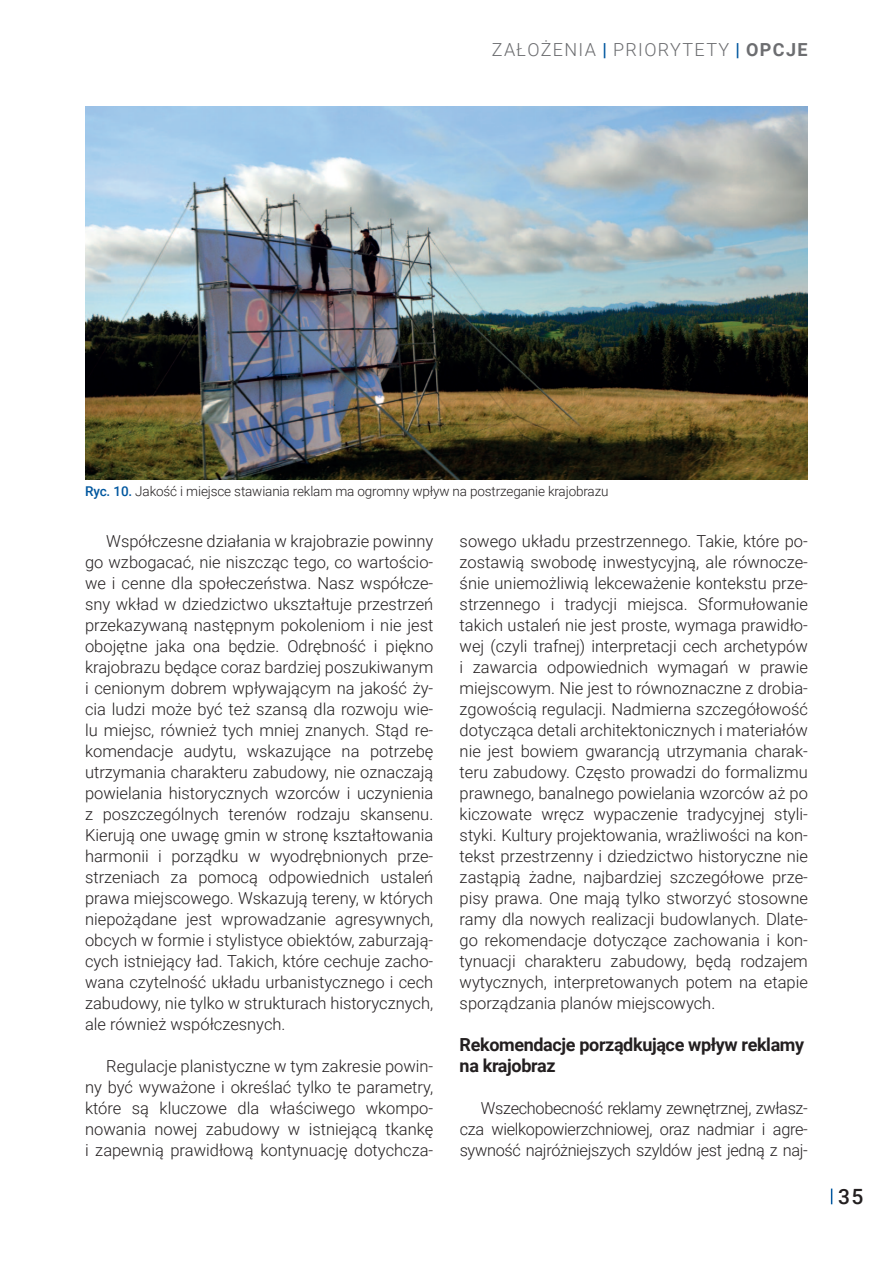
<style>
.page{position:relative;width:893px;height:1263px;background:#fff}
.page>*{position:absolute;margin:0;border:0;box-sizing:border-box;transform-origin:0 0}
.t1{font:500 21px "Roboto";color:#231f20}
.t2{font:700 18px/21px "Roboto";letter-spacing:-.02em;color:#231f20}
.t3{font:300 18px "Roboto";letter-spacing:.08em;color:#6c6d70}
.t4{font:700 18px "Roboto";color:#6c6d70}
.t5{font:300 16.5px/21px "Roboto";color:#231f20;text-align:justify}
.t6{font:300 13.5px "Roboto";letter-spacing:-.01em;color:#231f20}
.s1{font-weight:500;color:#01579f}
.s2{font-weight:300}
</style>
<div class="page">
<svg style="left:831px;top:1188px;width:1px;height:16px"></svg>
<img style="left:85px;top:106px;width:723px;height:373px">
<p class="t3" style="left:492px;top:37px;width:73px">założenia</p>
<p class="t3" style="left:602px;top:37px;width:23px"><span class="s1">|</span> prior</p>
<p class="t3" style="left:670px;top:37px;width:25px">ytet</p>
<p class="t4" style="left:719px;top:37px;width:90px"><span class="s2">y</span><span class="s1">|</span>opcje</p>
<p class="t6" style="left:85px;top:481px;width:525px"><span class="s1">Ryc. 10.</span> Jakość i miejsce stawiania reklam ma ogromny wpływ na postrzeganie krajobrazu</p>
<p class="t5" style="left:85px;top:530px;width:350px;text-indent:21px">Współczesne działania w krajobrazie powinny go wzbogacać, nie niszcząc tego, co wartościo&shy;we i cenne dla społeczeństwa. Nasz współcze&shy;sny wkład w dziedzictwo ukształtuje przestrzeń przekazywaną następnym pokoleniom i nie jest obojętne jaka ona będzie. Odrębność i piękno krajobrazu będące coraz bardziej poszukiwanym i cenionym dobrem wpływającym na jakość ży&shy;cia ludzi może być też szansą dla rozwoju wie&shy;lu miejsc, również tych mniej znanych. Stąd re&shy;komendacje audytu, wskazujące na potrzebę utrzymania charakteru zabudowy, nie oznaczają powielania historycznych wzorców i uczynienia z poszczególnych terenów rodzaju skansenu.<br>Kierują one uwagę gmin w stronę kształtowania harmonii i porządku w wyodrębnionych prze&shy;strzeniach za pomocą odpowiednich ustaleń prawa miejscowego. Wskazują tereny, w których niepożądane jest wprowadzanie agresywnych, obcych w formie i stylistyce obiektów, zaburzają&shy;cych istniejący ład. Takich, które cechuje zacho&shy;wana czytelność układu urbanistycznego i cech zabudowy, nie tylko w strukturach historycznych, ale również współczesnych.</p>
<p class="t5" style="left:85px;top:1055px;width:350px;text-indent:21px">Regulacje planistyczne w tym zakresie powin&shy;ny być wyważone i określać tylko te parametry, które są kluczowe dla właściwego wkompo&shy;nowania nowej zabudowy w istniejącą tkankę i zapewnią prawidłową kontynuację dotychcza-</p>
<p class="t5" style="left:460px;top:530px;width:350px">sowego układu przestrzennego. Takie, które po&shy;zostawią swobodę inwestycyjną, ale równocze&shy;śnie uniemożliwią lekceważenie kontekstu prze&shy;strzennego i tradycji miejsca. Sformułowanie takich ustaleń nie jest proste, wymaga prawidło&shy;wej (czyli trafnej) interpretacji cech archetypów i zawarcia odpowiednich wymagań w prawie miejscowym. Nie jest to równoznaczne z drobia&shy;zgowością regulacji. Nadmierna szczegółowość dotycząca detali architektonicznych i materiałów nie jest bowiem gwarancją utrzymania charak&shy;teru zabudowy. Często prowadzi do formalizmu prawnego, banalnego powielania wzorców aż po kiczowate wręcz wypaczenie tradycyjnej styli&shy;styki. Kultury projektowania, wrażliwości na kon&shy;tekst przestrzenny i dziedzictwo historyczne nie zastąpią żadne, najbardziej szczegółowe prze&shy;pisy prawa. One mają tylko stworzyć stosowne ramy dla nowych realizacji budowlanych. Dlate&shy;go rekomendacje dotyczące zachowania i kon&shy;tynuacji charakteru zabudowy, będą rodzajem wytycznych, interpretowanych potem na etapie sporządzania planów miejscowych.</p>
<p class="t2" style="left:460px;top:1033px;width:346px">Rekomendacje porządkujące wpływ reklamy na krajobraz</p>
<p class="t5" style="left:460px;top:1097px;width:350px;text-indent:21px">Wszechobecność reklamy zewnętrznej, zwłasz&shy;cza wielkopowierzchniowej, oraz nadmiar i agre&shy;sywność najróżniejszych szyldów jest jedną z naj-</p>
<p class="t1" style="left:838px;top:1182px;width:27px">35</p>
</div>
